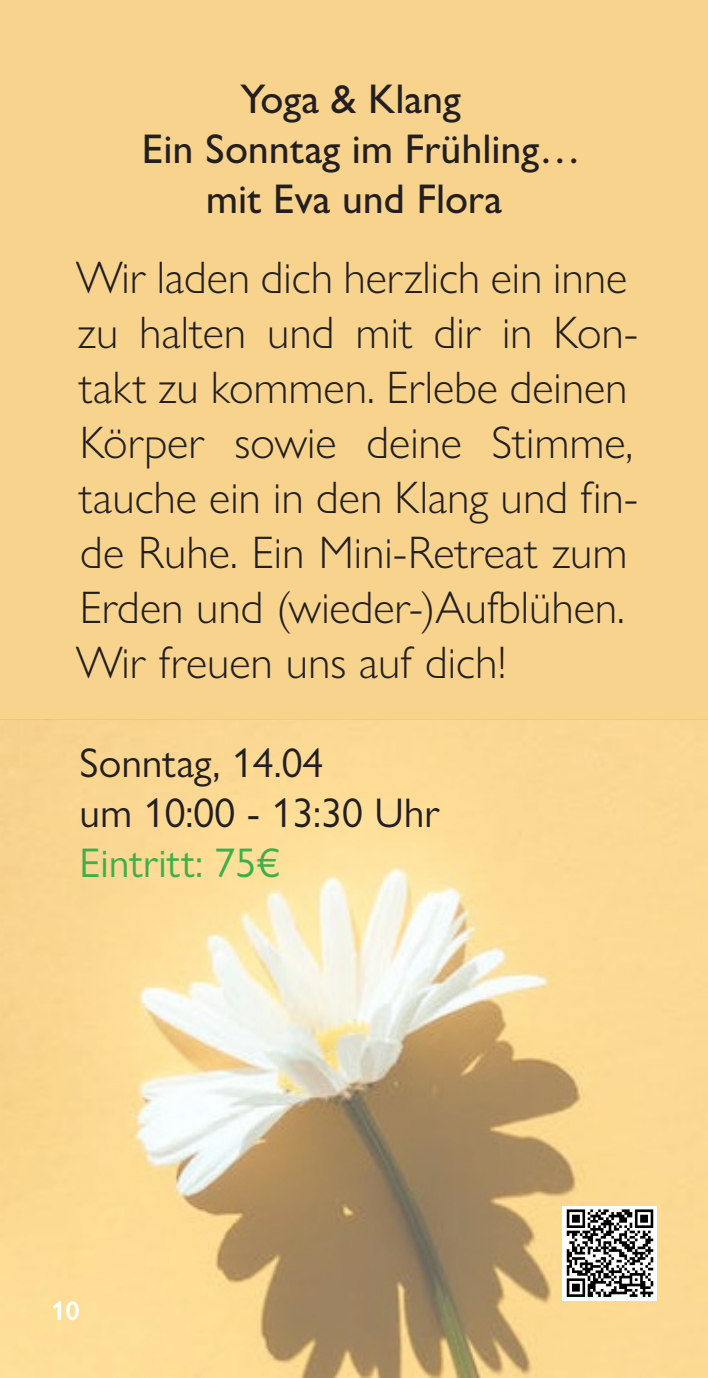
<style>
.page{position:relative;width:708px;height:1378px;background:#fff}
.page>*{position:absolute;margin:0;border:0;box-sizing:border-box;transform-origin:0 0}
.t1{font:300 45.9px/54.9px "Gill Sans Nova";color:#231f20}
.t2{font:500 41.62px "Gill Sans Nova";color:#231f20}
.t3{font:41.62px "Gill Sans Nova";color:#231f20}
.t4{font:41.62px "Gill Sans Nova";color:#40ae49}
.t5{font:600 27px "Gill Sans Nova";color:#fff}
</style>
<div class="page">
<div style="left:0;top:0;width:708px;height:720px;background:#f7d38d"></div>
<img style="left:0;top:720px;width:708px;height:658px">
<img style="left:563px;top:1206px;width:94px;height:94px">
<p class="t2" style="left:241px;top:74px;width:222px">Yoga &amp; Klang</p>
<p class="t2" style="left:142px;top:124px;width:441px">Ein Sonntag im Frühling…</p>
<p class="t2" style="left:206px;top:174px;width:298px">mit Eva und Flora</p>
<p class="t1" style="left:76px;top:250px;width:564px">Wir laden dich herzlich ein inne zu halten und mit dir in Kon&shy;takt zu kommen. Erlebe deinen<br>Körper sowie deine Stimme, tauche ein in den Klang und fin&shy;de Ruhe. Ein Mini-Retreat zum<br>Erden und (wieder-)Aufblühen.</p>
<p class="t1" style="left:76px;top:634px;width:432px">Wir freuen uns auf dich!</p>
<p class="t3" style="left:80px;top:737px;width:245px">Sonntag, 14.04</p>
<p class="t3" style="left:80px;top:787px;width:362px">um 10:00 - 13:30 Uhr</p>
<p class="t4" style="left:80px;top:837px;width:202px">Eintritt: 75€</p>
<p class="t5" style="left:51px;top:1294px;width:30px">10</p>
</div>
